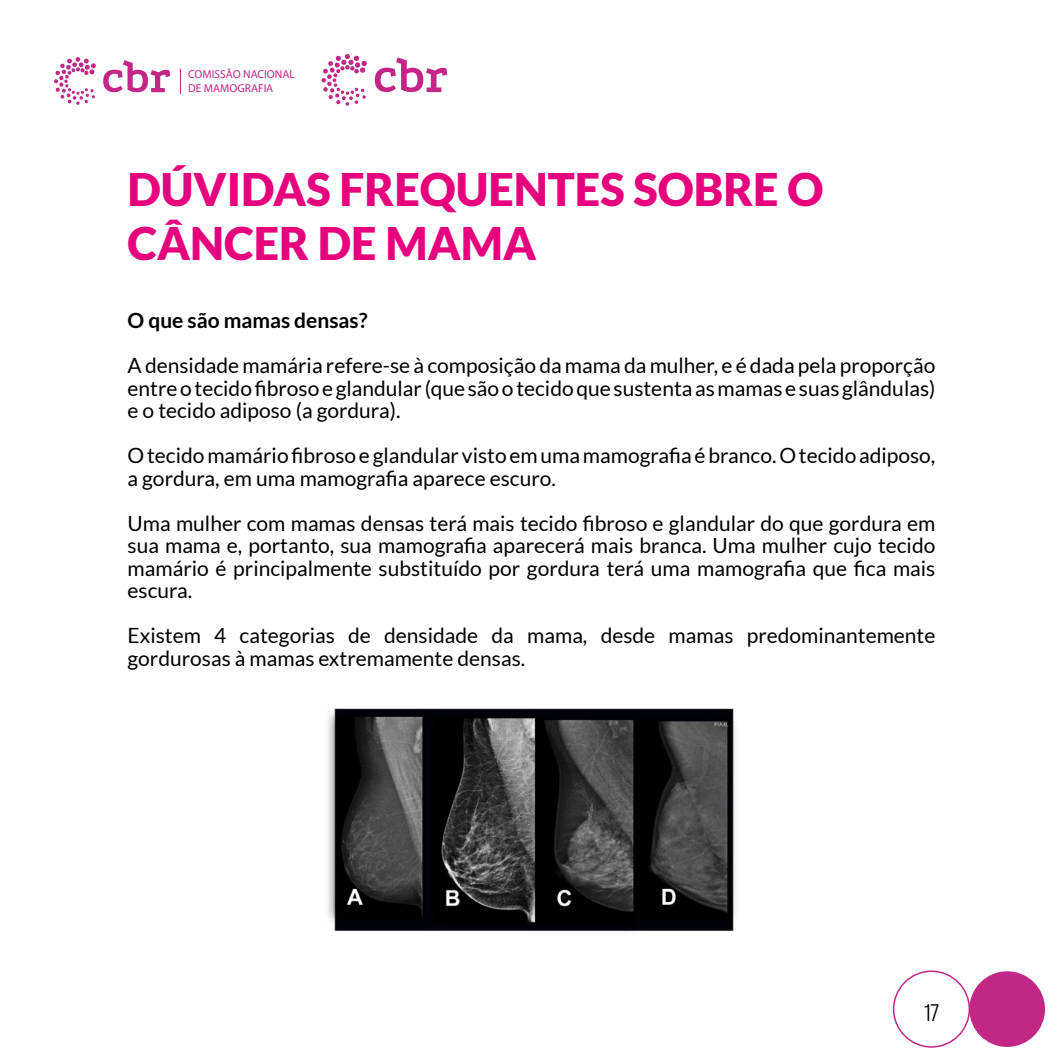
<style>
.page{position:relative;width:1063px;height:1063px;background:#fff}
.page>*{position:absolute;margin:0;border:0;box-sizing:border-box;transform-origin:0 0}
.t1{font:900 45px/54px "Lato";color:#e6007d}
.t2{font:24px "Bebas Neue Pro Middle";color:#000}
.t3{font:21px/22.5px "Lato";color:#000;text-align:justify}
.t4{font:700 21px "Lato";color:#000}
.t5{font:11.55px/13.8px "Myriad Pro";color:#c22687}
</style>
<div class="page">
<svg style="left:375px;top:57px;width:72px;height:35px"></svg>
<svg style="left:321px;top:54px;width:46px;height:52px"></svg>
<svg style="left:180px;top:69px;width:1px;height:24px"></svg>
<svg style="left:103px;top:60px;width:67px;height:32px"></svg>
<svg style="left:54px;top:57px;width:42px;height:48px"></svg>
<div style="left:893px;top:971px;width:77px;height:77px;border:2px solid #c22786;border-radius:50%"></div>
<div style="left:969px;top:971px;width:76px;height:76px;background:#c22786;border-radius:50%"></div>
<img style="left:327px;top:708px;width:409px;height:223px">
<p class="t5" style="left:188px;top:68px;width:108px">COMISSÃO NACIONAL<br>DE MAMOGRAFIA</p>
<h1 class="t1" style="left:128px;top:162px;width:697px">DÚVIDAS FREQUENTES SOBRE O<br>CÂNCER DE MAMA</h1>
<p class="t4" style="left:128px;top:309px;width:241px">O que são mamas densas?</p>
<p class="t3" style="left:128px;top:354px;width:809px">A densidade mamária refere-se à composição da mama da mulher, e é dada pela proporção entre o tecido fibroso e glandular (que são o tecido que sustenta as mamas e suas glândulas) e o tecido adiposo (a gordura).</p>
<p class="t3" style="left:128px;top:444px;width:809px">O tecido mamário fibroso e glandular visto em uma mamografia é branco. O tecido adiposo, a gordura, em uma mamografia aparece escuro.</p>
<p class="t3" style="left:128px;top:512px;width:809px">Uma mulher com mamas densas terá mais tecido fibroso e glandular do que gordura em sua mama e, portanto, sua mamografia aparecerá mais branca. Uma mulher cujo tecido mamário é principalmente substituído por gordura terá uma mamografia que fica mais escura.</p>
<p class="t3" style="left:128px;top:624px;width:809px">Existem 4 categorias de densidade da mama, desde mamas predominantemente gordurosas à mamas extremamente densas.</p>
<p class="t2" style="left:924px;top:999px;width:16px">17</p>
</div>
